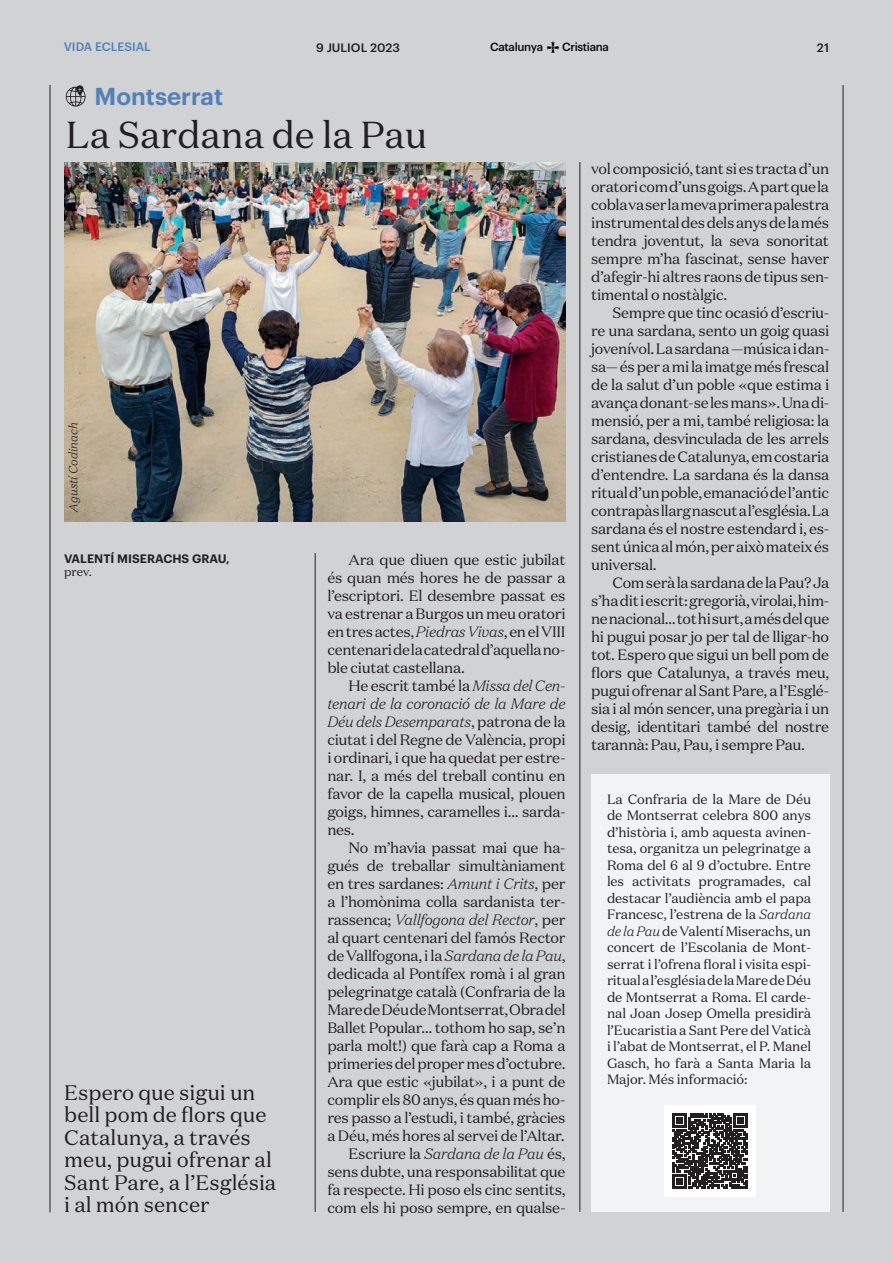
<style>
.page{position:relative;width:893px;height:1263px;background:#d1d2d4}
.page>*{position:absolute;margin:0;border:0;box-sizing:border-box;transform-origin:0 0}
.t1{font:37.5px "Domaine Text";color:#231f20}
.t2{font:600 24px "Graphik";color:#5181b8}
.t3{font:21px/22.5px "Domaine Text";color:#231f20}
.t4{font:15px/18px "Domaine Text";letter-spacing:-.02em;color:#231f20;text-align:justify}
.t5{font:13.5px/16.5px "Domaine Text";letter-spacing:-.01em;color:#231f20;text-align:justify}
.t6{font:600 12px "Graphik";letter-spacing:.005em;color:#231f20}
.t7{font:italic 300 12px "Domaine Text";color:#231f20}
.t8{font:500 12px "Graphik";color:#231f20}
.t9{font:500 12px "Graphik";color:#5181b8}
.t10{font:12px "Domaine Text";color:#231f20}
.t11{font:500 11.55px "Graphik";letter-spacing:-.03em;color:#07090c}
.s1{font-weight:300;font-style:italic}
</style>
<div class="page">
<hr style="left:843px;top:85px;width:1px;height:1127px;background:#231f20">
<svg style="left:547px;top:42px;width:12px;height:11px"></svg>
<hr style="left:50px;top:85px;width:1px;height:1127px;background:#231f20">
<svg style="left:66px;top:85px;width:20px;height:22px"></svg>
<img style="left:65px;top:162px;width:501px;height:360px">
<hr style="left:315px;top:553px;width:1px;height:659px;background:#231f20">
<div style="left:591px;top:774px;width:238px;height:438px;background:#f2f3f4"></div>
<hr style="left:580px;top:162px;width:1px;height:1050px;background:#231f20">
<div style="left:664px;top:1105px;width:92px;height:92px;background:#fff"></div>
<svg style="left:672px;top:1113px;width:76px;height:76px"></svg>
<p class="t9" style="left:64px;top:38px;width:89px">VIDA ECLESIAL</p>
<p class="t8" style="left:316px;top:38px;width:85px">9 JULIOL 2023</p>
<p class="t11" style="left:490px;top:38px;width:54px">Catalunya</p>
<p class="t11" style="left:562px;top:38px;width:48px">Cristiana</p>
<p class="t8" style="left:817px;top:38px;width:14px">21</p>
<h2 class="t2" style="left:95px;top:78px;width:130px">Montserrat</h2>
<h1 class="t1" style="left:66px;top:111px;width:363px">La Sardana de la Pau</h1>
<p class="t7" style="left:66px;top:511px;width:91px;rotate:-90deg">Agustí Codinach</p>
<p class="t6" style="left:64px;top:549px;width:167px">VALENTÍ MISERACHS GRAU,</p>
<p class="t10" style="left:64px;top:565px;width:29px">prev.</p>
<h3 class="t3" style="left:64px;top:1081px;width:214px">Espero que sigui un bell pom de flors que<br>Catalunya, a través meu, pugui ofrenar al<br>Sant Pare, a l’Església i al món sencer</h3>
<p class="t4" style="left:327px;top:550px;width:240px;text-indent:21px">Ara que diuen que estic jubilat és quan més hores he de passar a l’escriptori. El desembre passat es va estrenar a Burgos un meu oratori en tres actes, <span class="s1">Piedras Vivas</span>, en el VIII centenari de la catedral d’aquella no&shy;ble ciutat castellana.</p>
<p class="t4" style="left:327px;top:676px;width:240px;text-indent:21px">He escrit també la <span class="s1">Missa del Cen&shy;tenari de la coronació de la Mare de Déu dels Desemparats</span>, patrona de la ciutat i del Regne de València, propi i ordinari, i que ha quedat per estre&shy;nar. I, a més del treball continu en favor de la capella musical, plouen goigs, himnes, caramelles i… sarda&shy;nes.</p>
<p class="t4" style="left:327px;top:838px;width:240px;text-align:right">No m’havia passat mai que ha&shy;gués de treballar simultàniament en tres sardanes: <span class="s1">Amunt i Crits</span>, per a l’homònima colla sardanista ter&shy;rassenca; <span class="s1">Vallfogona del Rector</span>, per al quart centenari del famós Rector de Vallfogona, i la <span class="s1">Sardana de la Pau</span>, dedicada al Pontífex romà i al gran pelegrinatge català (Confraria de la Mare de Déu de Montserrat, Obra del Ballet Popular… tothom ho sap, se’n parla molt!) que farà cap a Roma a primeries del proper mes d’octubre.<br>Ara que estic «jubilat», i a punt de complir els 80 anys, és quan més ho&shy;res passo a l’estudi, i també, gràcies a Déu, més hores al servei de l’Altar.<br>Escriure la <span class="s1">Sardana de la Pau</span> és, sens dubte, una responsabilitat que fa respecte. Hi poso els cinc sentits, com els hi poso sempre, en qualse-</p>
<p class="t4" style="left:591px;top:159px;width:240px">vol composició, tant si es tracta d’un oratori com d’uns goigs. A part que la cobla va ser la meva primera palestra instrumental des dels anys de la més tendra joventut, la seva sonoritat sempre m’ha fascinat, sense haver d’afegir-hi altres raons de tipus sen&shy;timental o nostàlgic.</p>
<p class="t4" style="left:591px;top:303px;width:240px;text-indent:21px">Sempre que tinc ocasió d’escriu&shy;re una sardana, sento un goig quasi jovenívol. La sardana —música i dan&shy;sa— és per a mi la imatge més frescal de la salut d’un poble «que estima i avança donant-se les mans». Una di&shy;mensió, per a mi, també religiosa: la sardana, desvinculada de les arrels cristianes de Catalunya, em costaria d’entendre. La sardana és la dansa ritual d’un poble, emanació de l’antic contrapàs llarg nascut a l’església. La sardana és el nostre estendard i, es&shy;sent única al món, per això mateix és universal.</p>
<p class="t4" style="left:591px;top:573px;width:240px;text-indent:21px">Com serà la sardana de la Pau? Ja s’ha dit i escrit: gregorià, virolai, him&shy;ne nacional… tot hi surt, a més del que hi pugui posar jo per tal de lligar-ho tot. Espero que sigui un bell pom de flors que Catalunya, a través meu, pugui ofrenar al Sant Pare, a l’Esglé&shy;sia i al món sencer, una pregària i un desig, identitari també del nostre tarannà: Pau, Pau, i sempre Pau.</p>
<p class="t5" style="left:607px;top:790px;width:206px">La Confraria de la Mare de Déu de Montserrat celebra 800 anys d’història i, amb aquesta avinen&shy;tesa, organitza un pelegrinatge a Roma del 6 al 9 d’octubre. Entre les activitats programades, cal destacar l’audiència amb el papa Francesc, l’estrena de la <span class="s1">Sardana de la Pau</span> de Valentí Miserachs, un concert de l’Escolania de Mont&shy;serrat i l’ofrena floral i visita espi&shy;ritual a l’església de la Mare de Déu de Montserrat a Roma. El carde&shy;nal Joan Josep Omella presidirà l’Eucaristia a Sant Pere del Vaticà i l’abat de Montserrat, el P. Manel Gasch, ho farà a Santa Maria la Major. Més informació:</p>
</div>
